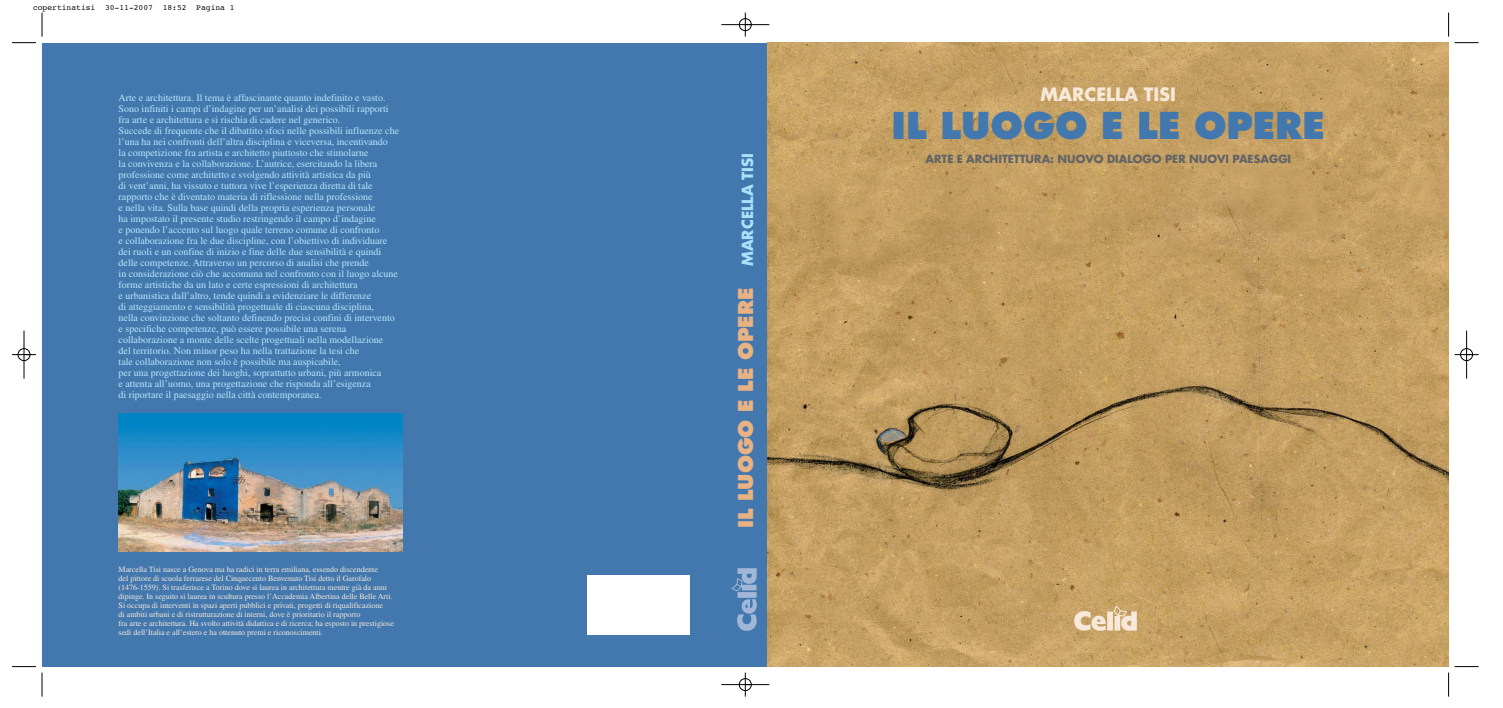
<style>
.page{position:relative;width:1503px;height:708px;background:#fff}
.page>*{position:absolute;margin:0;border:0;box-sizing:border-box;transform-origin:0 0}
.t1{font:800 36px "Futura";color:#4278ae}
.t2{font:800 20px "Futura";color:#e8b282}
.t3{font:700 18px "Futura";color:#f7e8d9}
.t4{font:700 11px "Futura";color:#636466}
.t5{font:10px/11px "Times";color:#b9e5fb}
.t6{font:8px/9px "Times";color:#f7e8d9}
.t7{font:8px "Courier";color:#000}
.s1{font-weight:700;font-size:15px;color:#aae1fa}
</style>
<div class="page">
<div style="left:42px;top:43px;width:1406px;height:623px;background:#4278ae"></div>
<img style="left:768px;top:43px;width:680px;height:623px">
<img style="left:731px;top:568px;width:25px;height:62px">
<img style="left:1074px;top:605px;width:62px;height:25px">
<img style="left:119px;top:413px;width:283px;height:138px">
<div style="left:588px;top:575px;width:102px;height:60px;background:#fff"></div>
<svg style="left:42px;top:13px;width:1px;height:24px"></svg>
<svg style="left:12px;top:42px;width:24px;height:1px"></svg>
<svg style="left:1448px;top:13px;width:30px;height:30px"></svg>
<svg style="left:42px;top:672px;width:1px;height:24px"></svg>
<svg style="left:12px;top:666px;width:24px;height:1px"></svg>
<svg style="left:1448px;top:666px;width:30px;height:30px"></svg>
<hr style="left:721px;top:24px;width:48px;height:1px;background:#000">
<hr style="left:721px;top:684px;width:48px;height:1px;background:#000">
<hr style="left:24px;top:330px;width:1px;height:48px;background:#000">
<hr style="left:1466px;top:330px;width:1px;height:48px;background:#000">
<svg style="left:745px;top:13px;width:1px;height:24px"></svg>
<svg style="left:745px;top:672px;width:1px;height:24px"></svg>
<svg style="left:12px;top:354px;width:24px;height:1px"></svg>
<svg style="left:1454px;top:354px;width:24px;height:1px"></svg>
<div style="left:739px;top:18px;width:12px;height:13px;border:1px solid #000;border-radius:50%"></div>
<div style="left:739px;top:678px;width:12px;height:12px;border:1px solid #000;border-radius:50%"></div>
<div style="left:18px;top:348px;width:12px;height:13px;border:1px solid #000;border-radius:50%"></div>
<div style="left:1460px;top:348px;width:12px;height:13px;border:1px solid #000;border-radius:50%"></div>
<p class="t7" style="left:33px;top:4px;width:203px">copertinatisi 30-11-2007 18:52 Pagina 1</p>
<p class="t5" style="left:119px;top:93px;width:282px">Arte e architettura. Il tema è affascinante quanto indefinito e vasto.<br>Sono infiniti i campi d’indagine per un’analisi dei possibili rapporti fra arte e architettura e si rischia di cadere nel generico.<br>Succede di frequente che il dibattito sfoci nelle possibili influenze che l’una ha nei confronti dell’altra disciplina e viceversa, incentivando<br>la competizione fra artista e architetto piuttosto che stimolarne<br>la convivenza e la collaborazione. L’autrice, esercitando la libera professione come architetto e svolgendo attività artistica da più<br>di vent’anni, ha vissuto e tuttora vive l’esperienza diretta di tale rapporto che è diventato materia di riflessione nella professione<br>e nella vita. Sulla base quindi della propria esperienza personale<br>ha impostato il presente studio restringendo il campo d’indagine<br>e ponendo l’accento sul luogo quale terreno comune di confronto<br>e collaborazione fra le due discipline, con l’obiettivo di individuare dei ruoli e un confine di inizio e fine delle due sensibilità e quindi delle competenze. Attraverso un percorso di analisi che prende<br>in considerazione ciò che accomuna nel confronto con il luogo alcune forme artistiche da un lato e certe espressioni di architettura<br>e urbanistica dall’altro, tende quindi a evidenziare le differenze<br>di atteggiamento e sensibilità progettuale di ciascuna disciplina,<br>nella convinzione che soltanto definendo precisi confini di intervento e specifiche competenze, può essere possibile una serena collaborazione a monte delle scelte progettuali nella modellazione<br>del territorio. Non minor peso ha nella trattazione la tesi che<br>tale collaborazione non solo è possibile ma auspicabile,<br>per una progettazione dei luoghi, soprattutto urbani, più armonica<br>e attenta all’uomo, una progettazione che risponda all’esigenza<br>di riportare il paesaggio nella città contemporanea.</p>
<p class="t6" style="left:119px;top:565px;width:277px">Marcella Tisi nasce a Genova ma ha radici in terra emiliana, essendo discendente<br>del pittore di scuola ferrarese del Cinquecento Benvenuto Tisi detto il Garofalo (1476-1559). Si trasferisce a Torino dove si laurea in architettura mentre già da anni dipinge. In seguito si laurea in scultura presso l’Accademia Albertina delle Belle Arti.<br>Si occupa di interventi in spazi aperti pubblici e privati, progetti di riqualificazione<br>di ambiti urbani e di ristrutturazione di interni, dove è prioritario il rapporto<br>fra arte e architettura. Ha svolto attività didattica e di ricerca; ha esposto in prestigiose sedi dell’Italia e all’estero e ha ottenuto premi e riconoscimenti.</p>
<h2 class="t2" style="left:736px;top:528px;width:377px;rotate:-90deg">IL LUOGO E LE OPERE <span class="s1">MARCELLA TISI</span></h2>
<h3 class="t3" style="left:1040px;top:86px;width:137px">MARCELLA TISI</h3>
<h1 class="t1" style="left:891px;top:109px;width:435px">IL LUOGO E LE OPERE</h1>
<p class="t4" style="left:925px;top:154px;width:367px">ARTE E ARCHITETTURA: NUOVO DIALOGO PER NUOVI PAESAGGI</p>
</div>
